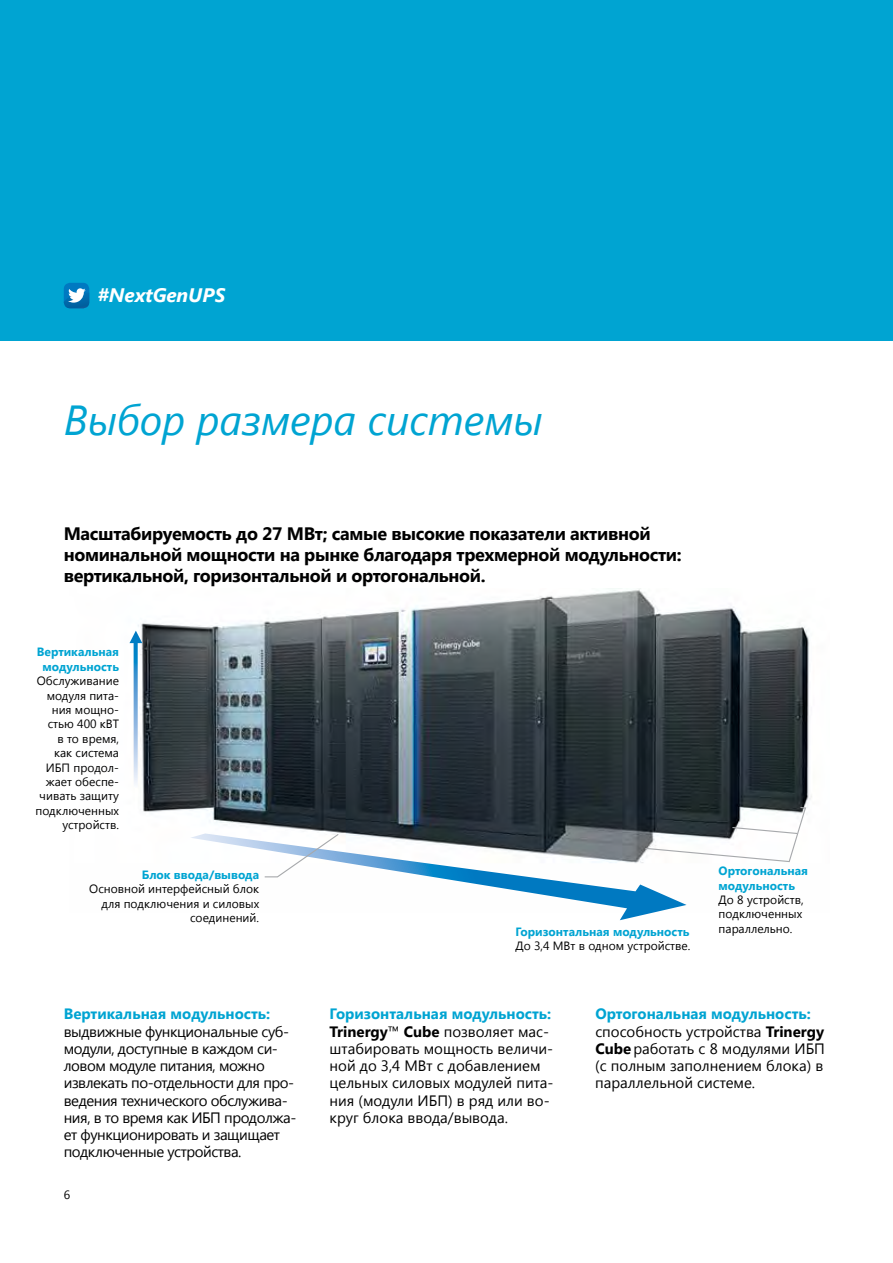
<style>
.page{position:relative;width:893px;height:1263px;background:#fff}
.page>*{position:absolute;margin:0;border:0;box-sizing:border-box;transform-origin:0 0}
.t1{font:italic 42px "Segoe UI";color:#00a4d2}
.t2{font:italic 700 19.5px "Segoe UI";color:#fff}
.t3{font:700 18px/21px "Segoe UI";letter-spacing:-.02em;color:#000}
.t4{font:15px/17.2px "Segoe UI";color:#000}
.t5{font:15px/17.2px "Segoe UI";letter-spacing:-.02em;color:#000}
.t6{font:700 15px "Segoe UI";color:#00a4d2}
.t7{font:12px/14.4px "Segoe UI";color:#000;text-align:right}
.t8{font:700 12px/14.4px "Segoe UI";color:#00a4d2;text-align:center}
.s1{font-weight:700;color:#00a4d2}
.s2{font-weight:700}
</style>
<div class="page">
<img style="left:135px;top:588px;width:677px;height:224px">
<div style="left:0;top:0;width:893px;height:340px;background:#00a4d2"></div>
<hr style="left:892px;top:0;width:1px;height:340px;background:#fff">
<div style="left:64px;top:283px;width:25px;height:25px;background:#0079c1;border-radius:6px"></div>
<svg style="left:64px;top:288px;width:25px;height:20px"></svg>
<svg style="left:129px;top:631px;width:13px;height:157px"></svg>
<svg style="left:190px;top:806px;width:617px;height:114px"></svg>
<h2 class="t2" style="left:98px;top:281px;width:129px">#NextGenUPS</h2>
<h1 class="t1" style="left:64px;top:390px;width:480px">Выбор размера системы</h1>
<p class="t3" style="left:64px;top:522px;width:619px">Масштабируемость до 27 МВт; самые высокие показатели активной номинальной мощности на рынке благодаря трехмерной модульности: вертикальной, горизонтальной и ортогональной.</p>
<p class="t8" style="left:37px;top:644px;width:84px">Вертикальная модульность</p>
<p class="t7" style="left:35px;top:673px;width:85px">Обслуживание модуля пита&shy;ния мощно&shy;стью 400 кВT<br>в то время,<br>как система<br>ИБП продол&shy;жает обеспе&shy;чивать защиту подключенных устройств.</p>
<p class="t8" style="left:142px;top:867px;width:119px">Блок ввода/вывода</p>
<p class="t7" style="left:89px;top:881px;width:171px">Основной интерфейсный блок для подключения и силовых соединений.</p>
<p class="t6" style="left:64px;top:1003px;width:208px">Вертикальная модульность:</p>
<p class="t5" style="left:64px;top:1022px;width:234px">выдвижные функциональные суб&shy;модули, доступные в каждом си&shy;ловом модуле питания, можно извлекать по-отдельности для про&shy;ведения технического обслужива&shy;ния, в то время как ИБП продолжа&shy;ет функционировать и защищает подключенные устройства.</p>
<p class="t7" style="left:64px;top:1187px;width:8px">6</p>
<p class="t8" style="left:515px;top:924px;width:176px">Горизонтальная модульность</p>
<p class="t7" style="left:515px;top:938px;width:177px">До 3,4 МВт в одном устройстве.</p>
<p class="t8" style="left:719px;top:863px;width:91px;text-align:left">Ортогональная модульность</p>
<p class="t7" style="left:719px;top:892px;width:87px;text-align:left">До 8 устройств, подключенных параллельно.</p>
<p class="t4" style="left:330px;top:1005px;width:226px"><span class="s1">Горизонтальная модульность:<br></span><span class="s2">Trinergy</span>™ <span class="s2">Cube</span> позволяет мас&shy;штабировать мощность величи&shy;ной до 3,4 МВт с добавлением цельных силовых модулей пита&shy;ния (модули ИБП) в ряд или во&shy;круг блока ввода/вывода.</p>
<p class="t4" style="left:595px;top:1005px;width:231px"><span class="s1">Ортогональная модульность: </span>способность устройства <span class="s2">Trinergy<br>Cube</span> работать с 8 модулями ИБП (с полным заполнением блока) в параллельной системе.</p>
</div>
